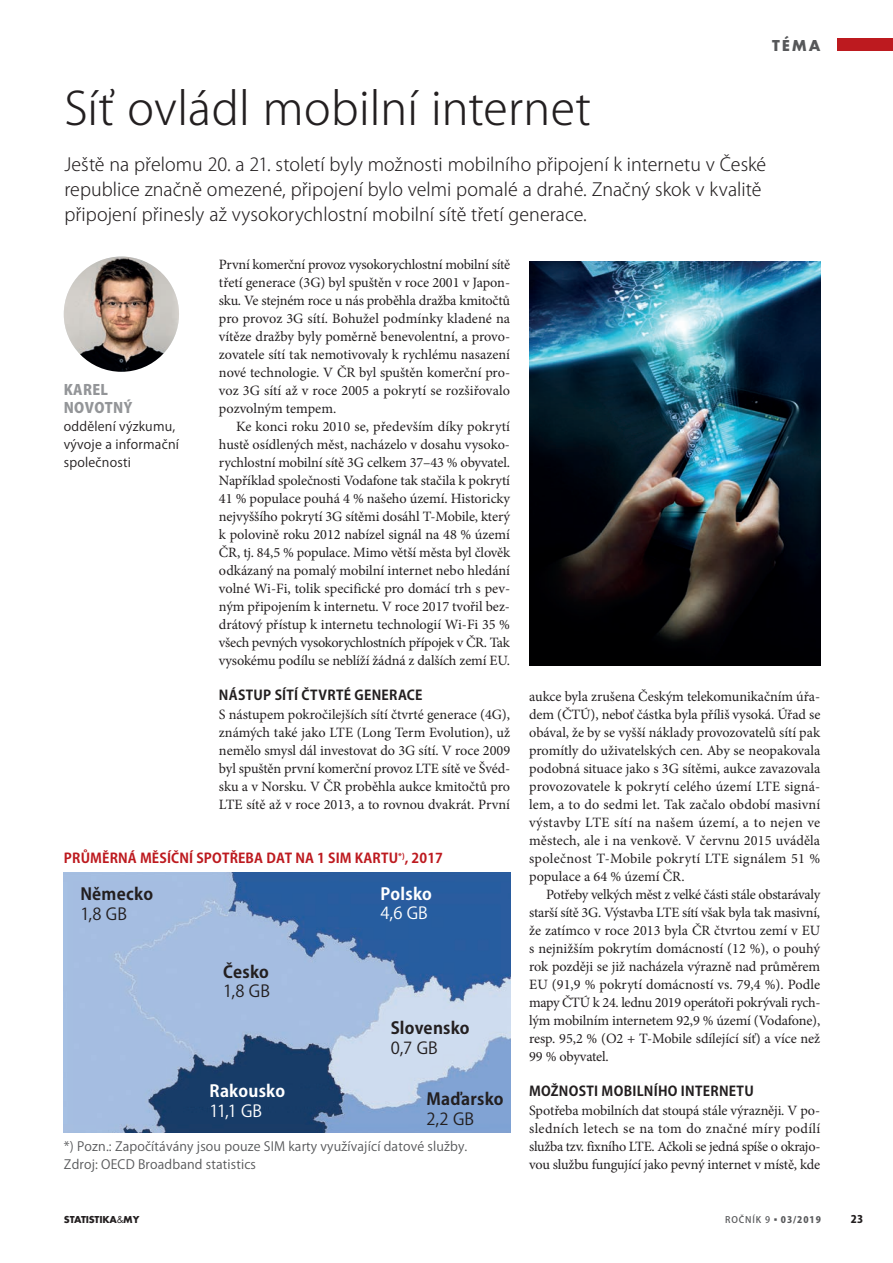
<style>
.page{position:relative;width:893px;height:1263px;background:#fff}
.page>*{position:absolute;margin:0;border:0;box-sizing:border-box;transform-origin:0 0}
.t1{font:300 45px "Koz Go Pr 6 N";letter-spacing:.005em;color:#231f20}
.t2{font:300 18px/24.8px "Koz Go Pr 6 N";color:#231f20}
.t3{font:700 16.5px "Koz Go Pr 6 N";letter-spacing:.015em;color:#231f20}
.t4{font:16.5px "Koz Go Pr 6 N";letter-spacing:.005em;color:#231f20}
.t5{font:700 16.5px "Koz Go Pr 6 N";letter-spacing:.015em;color:#fff}
.t6{font:16.5px "Koz Go Pr 6 N";color:#fff}
.t7{font:16.5px "Futura TOT Bold 12";color:#57585a}
.t8{font:14.25px/18px "Minion Pro";letter-spacing:-.005em;color:#231f20;text-align:justify}
.t9{font:800 14.25px/18px "Koz Go Pr 6 N";letter-spacing:.025em;color:#939598}
.t10{font:700 13.5px "Koz Go Pr 6 N";letter-spacing:.02em;color:#231f20}
.t11{font:700 13.5px "Koz Go Pr 6 N";letter-spacing:.01em;color:#bd1a1f}
.t12{font:12.75px/18px "Koz Go Pr 6 N";letter-spacing:.01em;color:#57585a}
.t13{font:12.75px/18px "Koz Go Pr 6 N";letter-spacing:.015em;color:#231f20}
.t14{font:10.5px "Futura TOT Bold 11";letter-spacing:-.02em;color:#231f20}
.t15{font:800 10.5px "Koz Go Pr 6 N";color:#231f20}
.t16{font:9px "Koz Go Pr 6 N Heavy 8";letter-spacing:.1em;color:#57585a}
.s1{font-family:"Futura TOT Book 7"}
.s2{font-family:"Koz Go Pr 6 N Medium 7"}
</style>
<div class="page">
<div style="left:838px;top:39px;width:55px;height:12px;background:#bd1a1f"></div>
<img style="left:64px;top:873px;width:446px;height:260px">
<img style="left:64px;top:256px;width:115px;height:116px;border-radius:58px">
<img style="left:529px;top:261px;width:291px;height:404px">
<p class="t7" style="left:772px;top:35px;width:50px">TÉMA</p>
<h1 class="t1" style="left:64px;top:83px;width:528px">Síť ovládl mobilní internet</h1>
<p class="t2" style="left:64px;top:153px;width:703px">Ještě na přelomu 20. a 21. století byly možnosti mobilního připojení k internetu v České republice značně omezené, připojení bylo velmi pomalé a drahé. Značný skok v kvalitě připojení přinesly až vysokorychlostní mobilní sítě třetí generace.</p>
<p class="t9" style="left:64px;top:381px;width:70px">KAREL<br>NOVOTNÝ</p>
<p class="t13" style="left:64px;top:418px;width:117px">oddělení výzkumu, vývoje a informační společnosti</p>
<p class="t8" style="left:219px;top:256px;width:293px">První komerční provoz vysokorychlostní mobilní sítě třetí generace (3G) byl spuštěn v roce 2001 v Japon&shy;sku. Ve stejném roce u nás proběhla dražba kmitočtů pro provoz 3G sítí. Bohužel podmínky kladené na vítěze dražby byly poměrně benevolentní, a provo&shy;zovatele sítí tak nemotivovaly k rychlému nasazení nové technologie. V ČR byl spuštěn komerční pro&shy;voz 3G sítí až v roce 2005 a pokrytí se rozšiřovalo pozvolným tempem.</p>
<p class="t8" style="left:219px;top:418px;width:293px;text-indent:17px">Ke konci roku 2010 se, především díky pokrytí hustě osídlených měst, nacházelo v dosahu vysoko&shy;rychlostní mobilní sítě 3G celkem 37–43 % obyvatel.<br>Například společnosti Vodafone tak stačila k pokrytí 41 % populace pouhá 4 % našeho území. Historicky nejvyššího pokrytí 3G sítěmi dosáhl T-Mobile, který k polovině roku 2012 nabízel signál na 48 % území ČR, tj. 84,5 % populace. Mimo větší města byl člověk odkázaný na pomalý mobilní internet nebo hledání volné Wi-Fi, tolik specifické pro domácí trh s pev&shy;ným připojením k internetu. V roce 2017 tvořil bez&shy;drátový přístup k internetu technologií Wi-Fi 35 % všech pevných vysokorychlostních přípojek v ČR. Tak vysokému podílu se neblíží žádná z dalších zemí EU.</p>
<p class="t10" style="left:219px;top:687px;width:205px">NÁSTUP SÍTÍ ČTVRTÉ GENERACE</p>
<p class="t8" style="left:219px;top:706px;width:293px">S nástupem pokročilejších sítí čtvrté generace (4G), známých také jako LTE (Long Term Evolution), už nemělo smysl dál investovat do 3G sítí. V roce 2009 byl spuštěn první komerční provoz LTE sítě ve Švéd&shy;sku a v Norsku. V ČR proběhla aukce kmitočtů pro LTE sítě až v roce 2013, a to rovnou dvakrát. První</p>
<p class="t11" style="left:64px;top:851px;width:380px">PRŮMĚRNÁ MĚSÍČNÍ SPOTŘEBA DAT NA 1 SIM KARTU<sup>*)</sup>, 2017</p>
<p class="t3" style="left:80px;top:884px;width:74px">Německo</p>
<p class="t4" style="left:80px;top:904px;width:48px">1,8 GB</p>
<p class="t3" style="left:223px;top:962px;width:47px">Česko</p>
<p class="t4" style="left:223px;top:982px;width:48px">1,8 GB</p>
<p class="t5" style="left:381px;top:884px;width:53px">Polsko</p>
<p class="t6" style="left:381px;top:904px;width:49px">4,6 GB</p>
<p class="t5" style="left:210px;top:1082px;width:77px">Rakousko</p>
<p class="t6" style="left:210px;top:1101px;width:54px">11,1 GB</p>
<p class="t3" style="left:391px;top:1019px;width:80px">Slovensko</p>
<p class="t4" style="left:391px;top:1038px;width:48px">0,7 GB</p>
<p class="t3" style="left:426px;top:1090px;width:79px">Maďarsko</p>
<p class="t4" style="left:426px;top:1110px;width:49px">2,2 GB</p>
<p class="t12" style="left:64px;top:1138px;width:405px">*) Pozn.: Započítávány jsou pouze SIM karty využívající datové služby.<br>Zdroj: OECD Broadband statistics</p>
<p class="t8" style="left:529px;top:688px;width:293px">aukce byla zrušena Českým telekomunikačním úřa&shy;dem (ČTÚ), neboť částka byla příliš vysoká. Úřad se obával, že by se vyšší náklady provozovatelů sítí pak promítly do uživatelských cen. Aby se neopakovala podobná situace jako s 3G sítěmi, aukce zavazovala provozovatele k pokrytí celého území LTE signá&shy;lem, a to do sedmi let. Tak začalo období masivní výstavby LTE sítí na našem území, a to nejen ve městech, ale i na venkově. V červnu 2015 uváděla společnost T-Mobile pokrytí LTE signálem 51 % populace a 64 % území ČR.</p>
<p class="t8" style="left:529px;top:886px;width:293px;text-indent:17px">Potřeby velkých měst z velké části stále obstarávaly starší sítě 3G. Výstavba LTE sítí však byla tak masivní, že zatímco v roce 2013 byla ČR čtvrtou zemí v EU s nejnižším pokrytím domácností (12 %), o pouhý rok později se již nacházela výrazně nad průměrem EU (91,9 % pokrytí domácností vs. 79,4 %). Podle mapy ČTÚ k 24. lednu 2019 operátoři pokrývali rych&shy;lým mobilním internetem 92,9 % území (Vodafone), resp. 95,2 % (O2 + T-Mobile sdílející síť) a více než 99 % obyvatel.</p>
<p class="t10" style="left:529px;top:1083px;width:226px">MOŽNOSTI MOBILNÍHO INTERNETU</p>
<p class="t8" style="left:529px;top:1102px;width:293px">Spotřeba mobilních dat stoupá stále výrazněji. V po&shy;sledních letech se na tom do značné míry podílí služba tzv. fixního LTE. Ačkoli se jedná spíše o okrajo&shy;vou službu fungující jako pevný internet v místě, kde</p>
<p class="t14" style="left:64px;top:1213px;width:77px">STATISTIKA<span class="s1">&amp;</span>MY</p>
<p class="t16" style="left:725px;top:1215px;width:97px"><span class="s2">ROČNÍK 9</span>▪03/2019</p>
<p class="t15" style="left:851px;top:1214px;width:14px">23</p>
</div>
